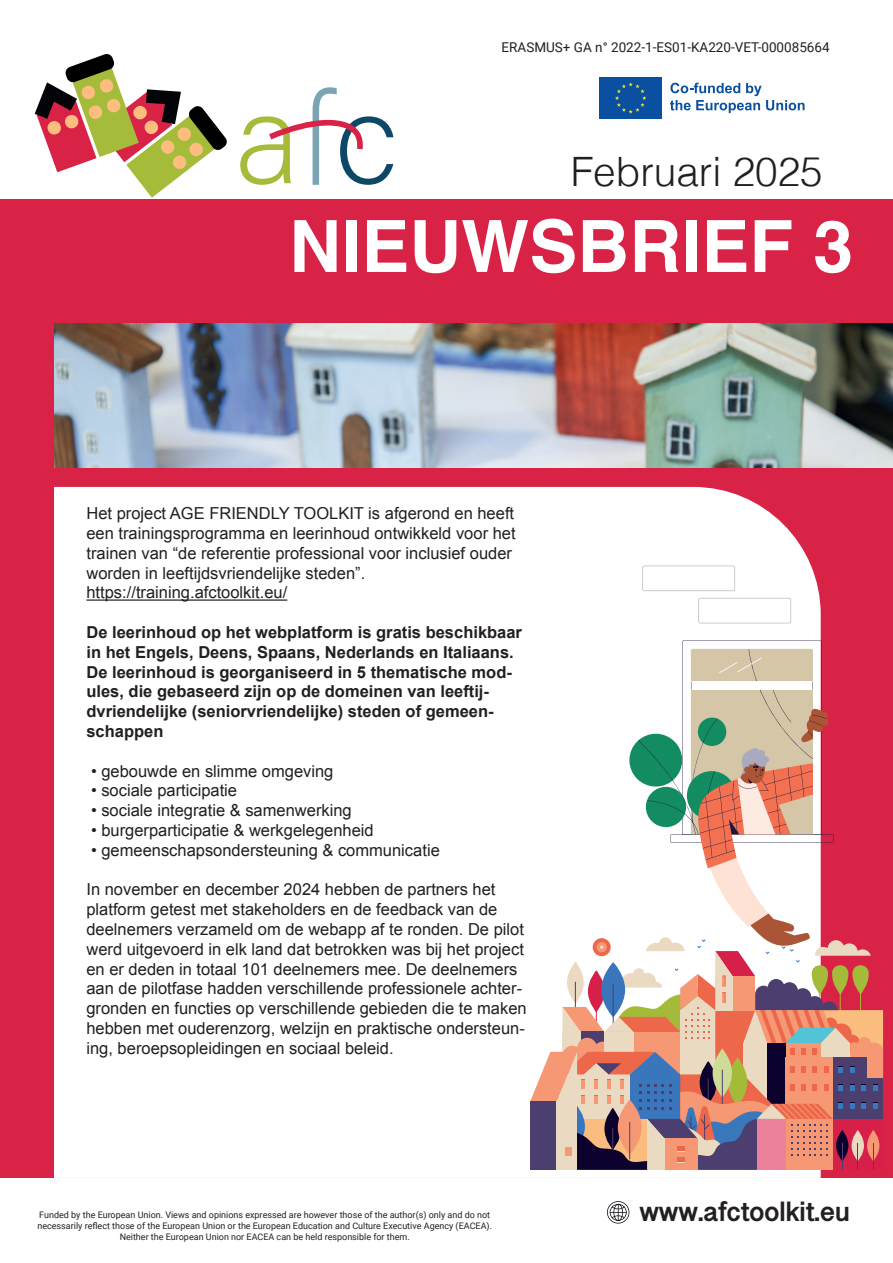
<style>
.page{position:relative;width:893px;height:1263px;background:#fff}
.page>*{position:absolute;margin:0;border:0;box-sizing:border-box;transform-origin:0 0}
.t1{font:700 72px "Helvetica";color:#fff}
.t2{font:300 40.5px "Helvetica";color:#231f20}
.t3{font:700 28.5px "Sinhala Sangam MN";color:#231f20}
.t4{font:16.5px/19.8px "Arial";color:#231f20}
.t5{font:700 16.5px/19.8px "Arial";color:#231f20}
.t6{font:13.5px "Roboto";color:#231f20}
.t7{font:9px/10.8px "Roboto";color:#231f20;text-align:center}
</style>
<div class="page">
<div style="left:0;top:200px;width:893px;height:978px;background:#d82346"></div>
<svg style="left:34px;top:54px;width:193px;height:144px"></svg>
<svg style="left:240px;top:87px;width:153px;height:98px"></svg>
<div style="left:54px;top:487px;width:767px;height:691px;background:#fff"></div>
<hr style="left:86px;top:599px;width:201px;height:2px;background:#231f20">
<div style="left:599px;top:77px;width:63px;height:42px;background:#0b50a0"></div>
<svg style="left:615px;top:82px;width:31px;height:32px"></svg>
<svg style="left:670px;top:83px;width:134px;height:30px"></svg>
<svg style="left:607px;top:1201px;width:22px;height:22px"></svg>
<svg style="left:698px;top:598px;width:93px;height:25px;background:#fbfbfb"></svg>
<svg style="left:642px;top:566px;width:93px;height:25px;background:#fbfbfb"></svg>
<svg style="left:530px;top:640px;width:353px;height:530px;background:#d7afac"></svg>
<img style="left:54px;top:323px;width:839px;height:145px">
<p class="t6" style="left:502px;top:38px;width:330px">ERASMUS+ GA n° 2022-1-ES01-KA220-VET-000085664</p>
<h2 class="t2" style="left:571px;top:137px;width:254px">Februari 2025</h2>
<h1 class="t1" style="left:289px;top:203px;width:566px">NIEUWSBRIEF 3</h1>
<p class="t4" style="left:86px;top:504px;width:431px">Het project AGE FRIENDLY TOOLKIT is afgerond en heeft een trainingsprogramma en leerinhoud ontwikkeld voor het trainen van “de referentie professional voor inclusief ouder worden in leeftijdsvriendelijke steden”. https://training.afctoolkit.eu/</p>
<p class="t5" style="left:86px;top:623px;width:437px">De leerinhoud op het webplatform is gratis beschikbaar in het Engels, Deens, Spaans, Nederlands en Italiaans.<br>De leerinhoud is georganiseerd in 5 thematische mod&shy;ules, die gebaseerd zijn op de domeinen van leeftij&shy;dvriendelijke (seniorvriendelijke) steden of gemeen&shy;schappen</p>
<p class="t4" style="left:91px;top:761px;width:244px">• gebouwde en slimme omgeving</p>
<p class="t4" style="left:91px;top:781px;width:148px">• sociale participatie</p>
<p class="t4" style="left:91px;top:801px;width:262px">• sociale integratie &amp; samenwerking</p>
<p class="t4" style="left:91px;top:820px;width:284px">• burgerparticipatie &amp; werkgelegenheid</p>
<p class="t4" style="left:91px;top:840px;width:350px">• gemeenschapsondersteuning &amp; communicatie</p>
<p class="t4" style="left:86px;top:880px;width:442px">In november en december 2024 hebben de partners het platform getest met stakeholders en de feedback van de deelnemers verzameld om de webapp af te ronden. De pilot werd uitgevoerd in elk land dat betrokken was bij het project en er deden in totaal 101 deelnemers mee. De deelnemers aan de pilotfase hadden verschillende professionele achter&shy;gronden en functies op verschillende gebieden die te maken hebben met ouderenzorg, welzijn en praktische ondersteun&shy;ing, beroepsopleidingen en sociaal beleid.</p>
<p class="t7" style="left:37px;top:1209px;width:456px">Funded by the European Union. Views and opinions expressed are however those of the author(s) only and do not necessarily reflect those of the European Union or the European Education and Culture Executive Agency (EACEA).<br>Neither the European Union nor EACEA can be held responsible for them.</p>
<h3 class="t3" style="left:639px;top:1196px;width:212px">www.afctoolkit.eu</h3>
</div>
